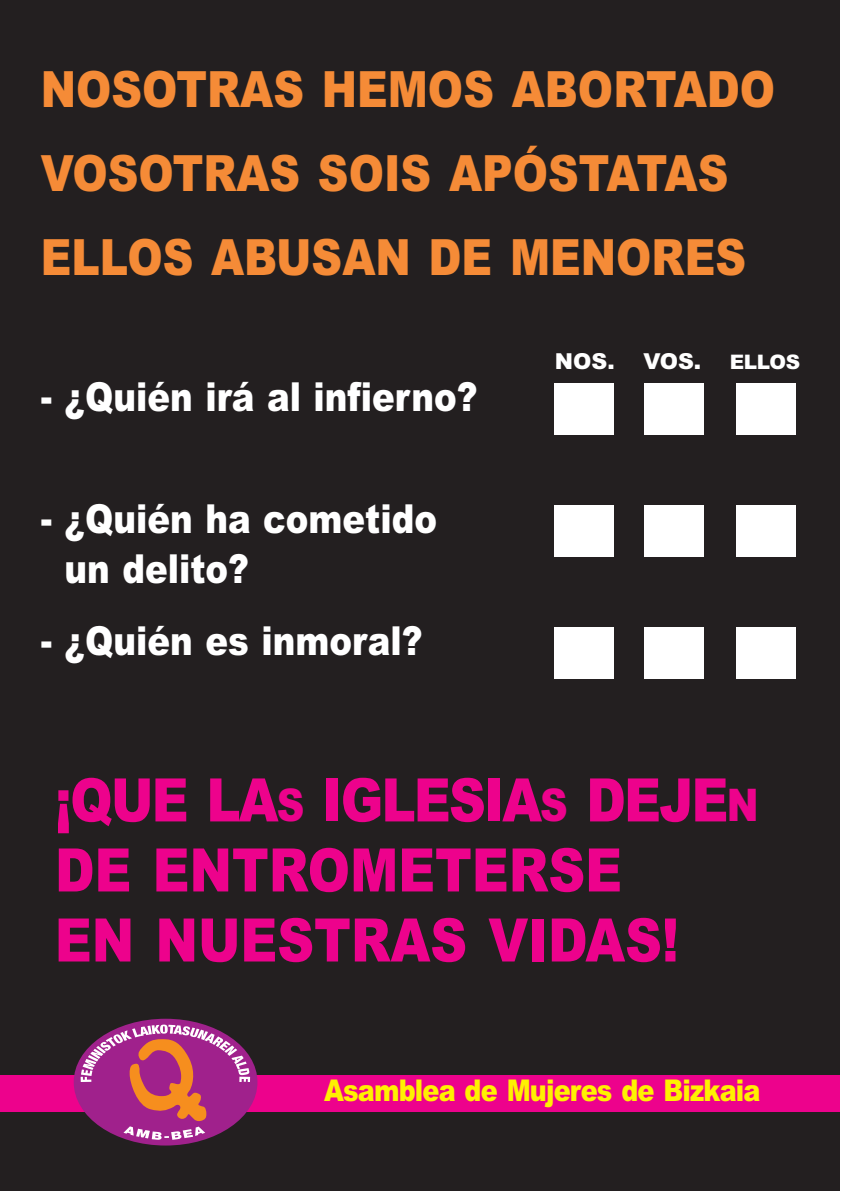
<style>
.page{position:relative;width:842px;height:1193px;background:#fff}
.page>*{position:absolute;margin:0;border:0;box-sizing:border-box;transform-origin:0 0}
.t1{font:900 60px/70px "Arial";color:#ed028c;scale:.85 1}
.t2{font:900 50px/84px "Arial";color:#f58b37;scale:.85 1}
.t3{font:900 40px/50px "Arial";color:#fff;scale:.85 1}
.t4{font:900 30px "Arial";letter-spacing:-.035em;color:#fff101;scale:.85 1}
.t5{font:900 22px "Arial";color:#fff}
.t6{font:900 20px "Arial";letter-spacing:-.02em;color:#fff}
.s1{font-size:45px}
</style>
<div class="page">
<div style="left:0;top:0;width:840px;height:1190px;background:#231f20"></div>
<div style="left:554px;top:383px;width:60px;height:51px;background:#fff"></div>
<div style="left:645px;top:383px;width:59px;height:51px;background:#fff"></div>
<div style="left:736px;top:383px;width:60px;height:51px;background:#fff"></div>
<div style="left:554px;top:505px;width:60px;height:51px;background:#fff"></div>
<div style="left:645px;top:505px;width:59px;height:51px;background:#fff"></div>
<div style="left:736px;top:505px;width:60px;height:51px;background:#fff"></div>
<div style="left:554px;top:627px;width:60px;height:51px;background:#fff"></div>
<div style="left:645px;top:627px;width:59px;height:51px;background:#fff"></div>
<div style="left:736px;top:627px;width:60px;height:51px;background:#fff"></div>
<div style="left:0;top:1074px;width:840px;height:37px;background:#ed028c"></div>
<div style="left:74px;top:1018px;width:183px;height:127px;background:#a0218c;border-radius:50%"></div>
<svg style="left:81px;top:1024px;width:169px;height:115px"></svg>
<p class="t2" style="left:41px;top:52px;width:866px">NOSOTRAS HEMOS ABORTADO<br>VOSOTRAS SOIS APÓSTATAS<br>ELLOS ABUSAN DE MENORES</p>
<p class="t3" style="left:41px;top:375px;width:516px">- ¿Quién irá al infierno?</p>
<p class="t3" style="left:64px;top:497px;width:440px;text-indent:-24px">- ¿Quién ha cometido un delito?</p>
<p class="t3" style="left:41px;top:619px;width:451px">- ¿Quién es inmoral?</p>
<p class="t5" style="left:555px;top:353px;width:61px">NOS.</p>
<p class="t5" style="left:643px;top:353px;width:59px">VOS.</p>
<p class="t6" style="left:730px;top:354px;width:72px">ELLOS</p>
<h1 class="t1" style="left:55px;top:771px;width:829px">¡QUE LA<span class="s1">S</span> IGLESIA<span class="s1">S</span> DEJE<span class="s1">N<br></span>DE ENTROMETERSE<br>EN NUESTRAS VIDAS!</h1>
<p class="t4" style="left:324px;top:1079px;width:515px">Asamblea de Mujeres de Bizkaia</p>
</div>
